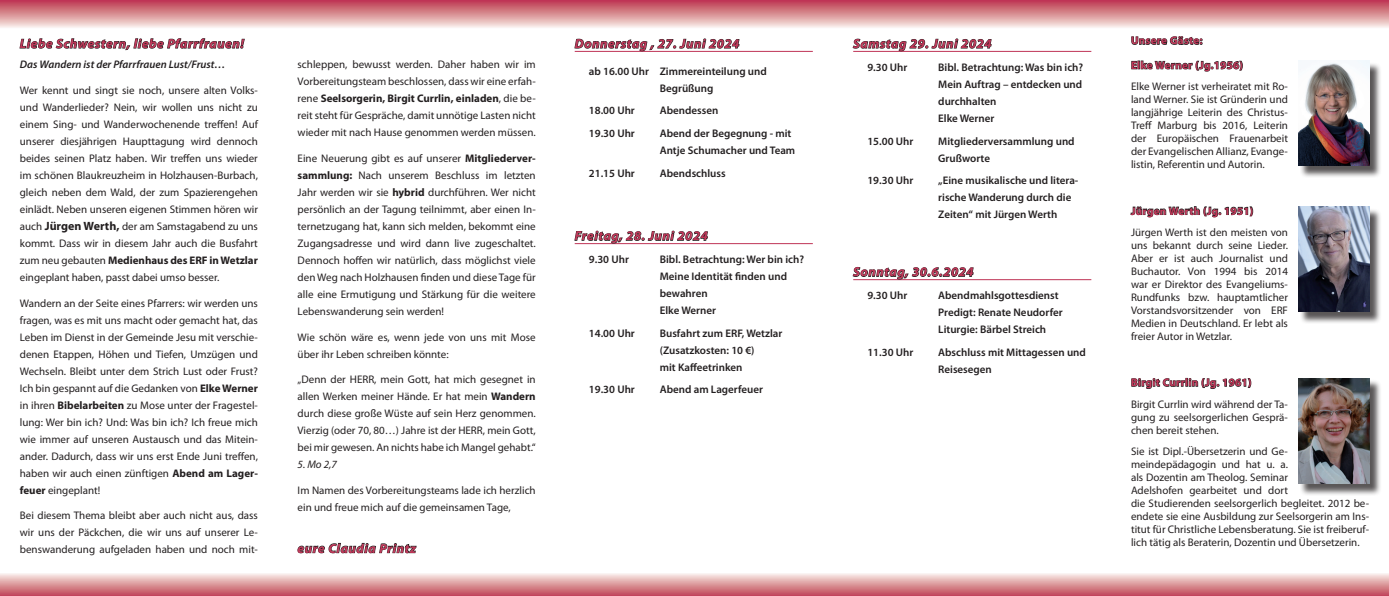
<style>
.page{position:relative;width:1389px;height:596px;background:#fff}
.page>*{position:absolute;margin:0;border:0;box-sizing:border-box;transform-origin:0 0}
.t1{font:italic 700 13px "Myriad Pro";letter-spacing:.05em;color:#bf3456}
.t2{font:11px/17px "Myriad Pro";color:#231f20;text-align:justify}
.t3{font:600 11px/17px "Myriad Pro";color:#231f20}
.t4{font:700 11px "Myriad Pro";letter-spacing:.03em;color:#bf3456}
.t5{font:italic 600 11px "Myriad Pro";color:#231f20}
.t6{font:italic 11px "Myriad Pro";color:#231f20}
.s1{font-weight:700;font-size:12px}
.s2{font-weight:700}
</style>
<div class="page">
<hr style="left:575px;top:51px;width:238px;height:1px;background:#bf3456">
<hr style="left:575px;top:243px;width:238px;height:1px;background:#bf3456">
<svg style="left:574px;top:38px;width:166px;height:13px"></svg>
<svg style="left:574px;top:230px;width:134px;height:13px"></svg>
<hr style="left:853px;top:51px;width:238px;height:1px;background:#bf3456">
<hr style="left:853px;top:279px;width:238px;height:1px;background:#bf3456">
<svg style="left:853px;top:38px;width:139px;height:13px"></svg>
<svg style="left:853px;top:267px;width:121px;height:12px"></svg>
<svg style="left:20px;top:38px;width:225px;height:12px"></svg>
<svg style="left:1131px;top:36px;width:112px;height:36px"></svg>
<svg style="left:1130px;top:206px;width:123px;height:12px"></svg>
<svg style="left:1131px;top:377px;width:120px;height:12px"></svg>
<div style="left:1300px;top:62px;width:81px;height:116px;background:#231f20;opacity:.75"></div>
<img style="left:1298px;top:61px;width:71px;height:104px">
<div style="left:1300px;top:208px;width:81px;height:116px;background:#231f20;opacity:.75"></div>
<img style="left:1298px;top:207px;width:71px;height:105px">
<div style="left:1300px;top:379px;width:81px;height:116px;background:#231f20;opacity:.75"></div>
<img style="left:1298px;top:378px;width:71px;height:105px">
<svg style="left:298px;top:542px;width:119px;height:11px"></svg>
<div style="left:0;top:0;width:1389px;height:28px;background:linear-gradient(to bottom,#bb3449,#f6e7e0)"></div>
<div style="left:0;top:573px;width:1389px;height:22px;background:linear-gradient(to bottom,#f9ede6,#c55361)"></div>
<p class="t1" style="left:20px;top:35px;width:226px">Liebe Schwestern, liebe Pfarrfrauen!</p>
<p class="t4" style="left:1131px;top:33px;width:73px">Unsere Gäste:</p>
<p class="t4" style="left:1131px;top:58px;width:113px">Elke Werner (Jg.1956)</p>
<p class="t2" style="left:1131px;top:80px;width:158px;line-height:13px">Elke Werner ist verheiratet mit Ro&shy;land Werner. Sie ist Gründerin und langjährige Leiterin des Christus-Treff Marburg bis 2016, Leiterin der Europäischen Frauenarbeit der Evangelischen Allianz, Evange&shy;listin, Referentin und Autorin.</p>
<p class="t4" style="left:1131px;top:203px;width:124px">Jürgen Werth (Jg. 1951)</p>
<p class="t2" style="left:1131px;top:225px;width:158px;line-height:13px">Jürgen Werth ist den meisten von uns bekannt durch seine Lieder.<br>Aber er ist auch Journalist und Buchautor. Von 1994 bis 2014 war er Direktor des Evangeliums-Rundfunks bzw. hauptamtlicher Vorstandsvorsitzender von ERF Medien in Deutschland. Er lebt als freier Autor in Wetzlar.</p>
<p class="t4" style="left:1131px;top:375px;width:122px">Birgit Currlin (Jg. 1961)</p>
<p class="t2" style="left:1131px;top:397px;width:158px;line-height:13px">Birgit Currlin wird während der Ta&shy;gung zu seelsorgerlichen Gesprä&shy;chen bereit stehen.</p>
<p class="t2" style="left:1131px;top:444px;width:240px;line-height:13px;text-align:left">Sie ist Dipl.-Übersetzerin und Ge&shy;meindepädagogin und hat u. a.<br>als Dozentin am Theolog. Seminar<br>Adelshofen gearbeitet und dort<br>die Studierenden seelsorgerlich begleitet. 2012 be&shy;endete sie eine Ausbildung zur Seelsorgerin am Ins&shy;titut für Christliche Lebensberatung. Sie ist freiberuf&shy;lich tätig als Beraterin, Dozentin und Übersetzerin.</p>
<p class="t1" style="left:575px;top:35px;width:166px">Donnerstag , 27. Juni 2024</p>
<p class="t3" style="left:660px;top:62px;width:109px;text-indent:-71px">ab 16.00 Uhr Zimmereinteilung und<br>Begrüßung</p>
<p class="t3" style="left:589px;top:102px;width:47px">18.00 Uhr</p>
<p class="t3" style="left:660px;top:102px;width:60px">Abendessen</p>
<p class="t3" style="left:589px;top:125px;width:47px">19.30 Uhr</p>
<p class="t3" style="left:660px;top:125px;width:137px">Abend der Begegnung - mit<br>Antje Schumacher und Team</p>
<p class="t3" style="left:589px;top:164px;width:47px">21.15 Uhr</p>
<p class="t3" style="left:660px;top:164px;width:67px">Abendschluss</p>
<p class="t1" style="left:853px;top:35px;width:140px">Samstag 29. Juni 2024</p>
<p class="t3" style="left:867px;top:58px;width:42px">9.30 Uhr</p>
<p class="t3" style="left:938px;top:58px;width:147px">Bibl. Betrachtung: Was bin ich?<br>Mein Auftrag – entdecken und durchhalten<br>Elke Werner</p>
<p class="t3" style="left:867px;top:132px;width:47px">15.00 Uhr</p>
<p class="t3" style="left:938px;top:132px;width:138px">Mitgliederversammlung und<br>Grußworte</p>
<p class="t3" style="left:867px;top:172px;width:47px">19.30 Uhr</p>
<p class="t3" style="left:938px;top:172px;width:142px">„Eine musikalische und litera&shy;rische Wanderung durch die<br>Zeiten“ mit Jürgen Werth</p>
<p class="t5" style="left:20px;top:58px;width:207px">Das Wandern ist der Pfarrfrauen Lust/Frust…</p>
<p class="t2" style="left:20px;top:81px;width:240px">Wer kennt und singt sie noch, unsere alten Volks&shy;und Wanderlieder? Nein, wir wollen uns nicht zu einem Sing- und Wanderwochenende treffen! Auf unserer diesjährigen Haupttagung wird dennoch beides seinen Platz haben. Wir treffen uns wieder im schönen Blaukreuzheim in Holzhausen-Burbach, gleich neben dem Wald, der zum Spazierengehen einlädt. Neben unseren eigenen Stimmen hören wir auch <span class="s1">Jürgen Werth,</span> der am Samstagabend zu uns kommt. Dass wir in diesem Jahr auch die Busfahrt zum neu gebauten <span class="s2">Medienhaus des ERF in Wetzlar </span>eingeplant haben, passt dabei umso besser.</p>
<p class="t2" style="left:20px;top:294px;width:240px">Wandern an der Seite eines Pfarrers: wir werden uns fragen, was es mit uns macht oder gemacht hat, das Leben im Dienst in der Gemeinde Jesu mit verschie&shy;denen Etappen, Höhen und Tiefen, Umzügen und Wechseln. Bleibt unter dem Strich Lust oder Frust?<br>Ich bin gespannt auf die Gedanken von <span class="s2">Elke Werner </span>in ihren <span class="s2">Bibelarbeiten</span> zu Mose unter der Fragestel&shy;lung: Wer bin ich? Und: Was bin ich? Ich freue mich wie immer auf unseren Austausch und das Mitein&shy;ander. Dadurch, dass wir uns erst Ende Juni treffen, haben wir auch einen zünftigen <span class="s2">Abend am Lager&shy;feuer</span> eingeplant!</p>
<p class="t2" style="left:20px;top:506px;width:240px">Bei diesem Thema bleibt aber auch nicht aus, dass wir uns der Päckchen, die wir uns auf unserer Le&shy;benswanderung aufgeladen haben und noch mit-</p>
<p class="t2" style="left:298px;top:56px;width:240px">schleppen, bewusst werden. Daher haben wir im Vorbereitungsteam beschlossen, dass wir eine erfah&shy;rene <span class="s2">Seelsorgerin, Birgit Currlin, einladen</span>, die be&shy;reit steht für Gespräche, damit unnötige Lasten nicht wieder mit nach Hause genommen werden müssen.</p>
<p class="t2" style="left:298px;top:149px;width:240px">Eine Neuerung gibt es auf unserer <span class="s2">Mitgliederver&shy;sammlung:</span> Nach unserem Beschluss im letzten Jahr werden wir sie <span class="s2">hybrid</span> durchführen. Wer nicht persönlich an der Tagung teilnimmt, aber einen In&shy;ternetzugang hat, kann sich melden, bekommt eine Zugangsadresse und wird dann live zugeschaltet.<br>Dennoch hoffen wir natürlich, dass möglichst viele den Weg nach Holzhausen finden und diese Tage für alle eine Ermutigung und Stärkung für die weitere Lebenswanderung sein werden!</p>
<p class="t2" style="left:298px;top:328px;width:240px">Wie schön wäre es, wenn jede von uns mit Mose über ihr Leben schreiben könnte:</p>
<p class="t2" style="left:298px;top:370px;width:240px">„Denn der HERR, mein Gott, hat mich gesegnet in allen Werken meiner Hände. Er hat mein <span class="s2">Wandern </span>durch diese große Wüste auf sein Herz genommen.<br>Vierzig (oder 70, 80…) Jahre ist der HERR, mein Gott, bei mir gewesen. An nichts habe ich Mangel gehabt.“</p>
<p class="t6" style="left:298px;top:457px;width:41px">5. Mo 2,7</p>
<p class="t2" style="left:298px;top:481px;width:240px">Im Namen des Vorbereitungsteams lade ich herzlich ein und freue mich auf die gemeinsamen Tage,</p>
<p class="t1" style="left:298px;top:539px;width:120px">eure Claudia Printz</p>
<p class="t1" style="left:575px;top:227px;width:134px">Freitag, 28. Juni 2024</p>
<p class="t3" style="left:589px;top:250px;width:42px">9.30 Uhr</p>
<p class="t3" style="left:660px;top:250px;width:146px">Bibl. Betrachtung: Wer bin ich?<br>Meine Identität finden und bewahren<br>Elke Werner</p>
<p class="t3" style="left:589px;top:324px;width:47px">14.00 Uhr</p>
<p class="t3" style="left:660px;top:324px;width:124px">Busfahrt zum ERF, Wetzlar (Zusatzkosten: 10 €)<br>mit Kaffeetrinken</p>
<p class="t3" style="left:589px;top:381px;width:47px">19.30 Uhr</p>
<p class="t3" style="left:660px;top:381px;width:105px">Abend am Lagerfeuer</p>
<p class="t1" style="left:853px;top:263px;width:122px">Sonntag, 30.6.2024</p>
<p class="t3" style="left:867px;top:286px;width:42px">9.30 Uhr</p>
<p class="t3" style="left:938px;top:286px;width:126px">Abendmahlsgottesdienst<br>Predigt: Renate Neudorfer<br>Liturgie: Bärbel Streich</p>
<p class="t3" style="left:867px;top:343px;width:47px">11.30 Uhr</p>
<p class="t3" style="left:938px;top:343px;width:149px">Abschluss mit Mittagessen und<br>Reisesegen</p>
</div>
